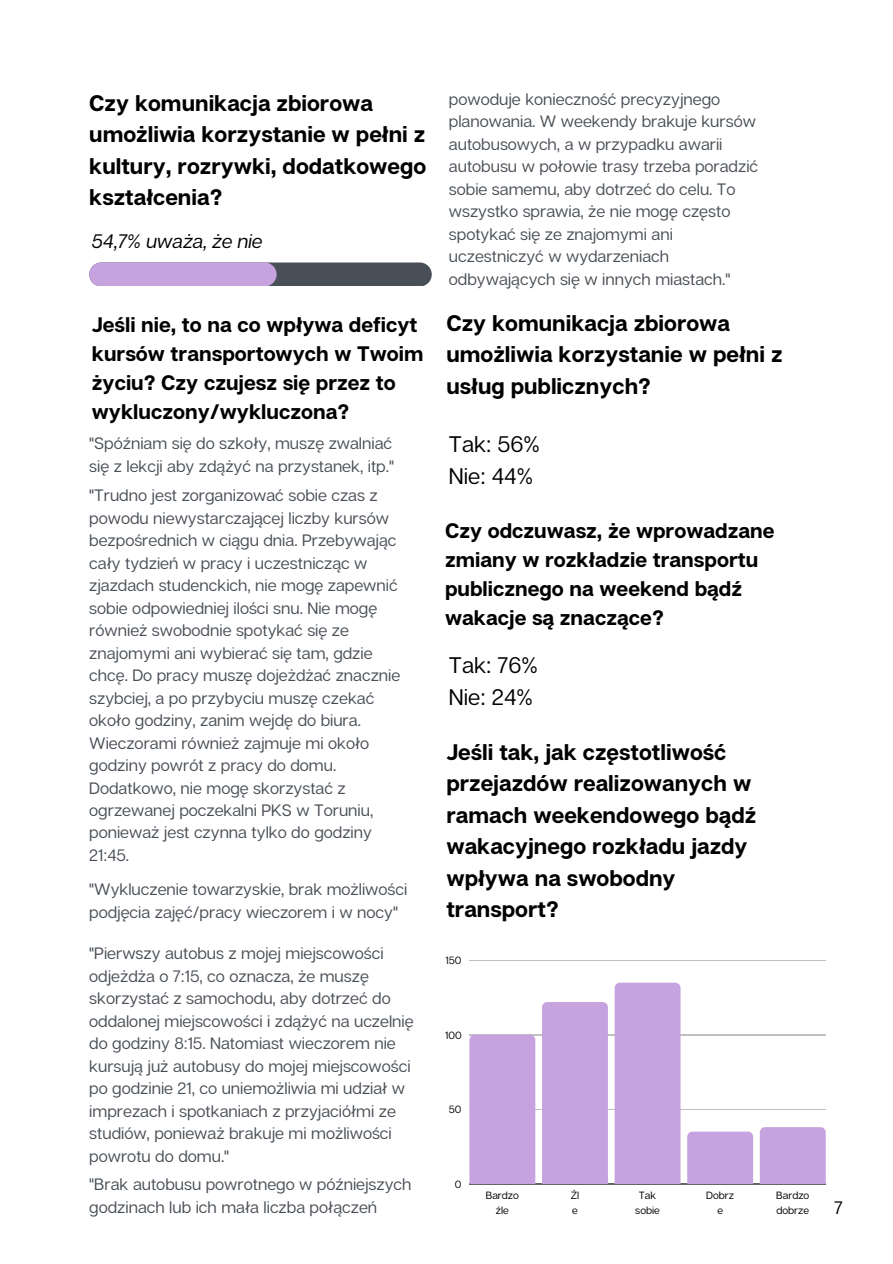
<style>
.page{position:relative;width:893px;height:1264px;background:#fff}
.page>*{position:absolute;margin:0;border:0;box-sizing:border-box;transform-origin:0 0}
.t1{font:700 22.5px/31.5px "Articulat CF";color:#000}
.t2{font:22.5px "Articulat CF";color:#000}
.t3{font:700 21px/29.2px "Articulat CF";color:#000}
.t4{font:italic 19.5px "Articulat CF";color:#000}
.t5{font:18px "Articulat CF";color:#000}
.t6{font:16.5px/22.5px "Articulat CF";color:#494f56}
.t7{font:10.5px/14.5px "Articulat CF";color:#000;text-align:center}
</style>
<div class="page">
<hr style="left:469px;top:960px;width:356px;height:1px;background:#000">
<hr style="left:469px;top:1034px;width:356px;height:1px;background:#000">
<hr style="left:469px;top:1109px;width:356px;height:1px;background:#000">
<hr style="left:469px;top:1183px;width:356px;height:1px;background:#000">
<div style="left:469px;top:1034px;width:66px;height:149px;background:#c6a2de"></div>
<div style="left:542px;top:1002px;width:66px;height:181px;background:#c6a2de"></div>
<div style="left:614px;top:982px;width:66px;height:201px;background:#c6a2de"></div>
<svg style="left:687px;top:1131px;width:66px;height:5px"></svg>
<svg style="left:760px;top:1127px;width:65px;height:5px"></svg>
<div style="left:89px;top:262px;width:343px;height:24px;background:#494f56;border-radius:12px"></div>
<div style="left:89px;top:262px;width:187px;height:24px;background:#c6a2de;border-radius:12px"></div>
<p class="t1" style="left:89px;top:86px;width:338px">Czy komunikacja zbiorowa umożliwia korzystanie w pełni z kultury, rozrywki, dodatkowego kształcenia?</p>
<p class="t4" style="left:92px;top:229px;width:172px">54,7% uważa, że nie</p>
<p class="t6" style="left:449px;top:87px;width:311px">powoduje konieczność precyzyjnego planowania. W weekendy brakuje kursów autobusowych, a w przypadku awarii autobusu w połowie trasy trzeba poradzić sobie samemu, aby dotrzeć do celu. To wszystko sprawia, że nie mogę często spotykać się ze znajomymi ani uczestniczyć w wydarzeniach odbywających się w innych miastach."</p>
<p class="t3" style="left:92px;top:309px;width:333px">Jeśli nie, to na co wpływa deficyt kursów transportowych w Twoim życiu? Czy czujesz się przez to wykluczony/wykluczona?</p>
<p class="t1" style="left:446px;top:306px;width:337px">Czy komunikacja zbiorowa umożliwia korzystanie w pełni z usług publicznych?</p>
<p class="t6" style="left:89px;top:432px;width:306px">"Spóźniam się do szkoły, muszę zwalniać się z lekcji aby zdążyć na przystanek, itp."</p>
<p class="t6" style="left:89px;top:483px;width:312px">"Trudno jest zorganizować sobie czas z powodu niewystarczającej liczby kursów bezpośrednich w ciągu dnia. Przebywając cały tydzień w pracy i uczestnicząc w zjazdach studenckich, nie mogę zapewnić sobie odpowiedniej ilości snu. Nie mogę również swobodnie spotykać się ze znajomymi ani wybierać się tam, gdzie chcę. Do pracy muszę dojeżdżać znacznie szybciej, a po przybyciu muszę czekać około godziny, zanim wejdę do biura.<br>Wieczorami również zajmuje mi około godziny powrót z pracy do domu.<br>Dodatkowo, nie mogę skorzystać z ogrzewanej poczekalni PKS w Toruniu, ponieważ jest czynna tylko do godziny 21:45.</p>
<p class="t6" style="left:89px;top:877px;width:319px">"Wykluczenie towarzyskie, brak możliwości podjęcia zajęć/pracy wieczorem i w nocy"</p>
<p class="t6" style="left:89px;top:941px;width:326px">"Pierwszy autobus z mojej miejscowości odjeżdża o 7:15, co oznacza, że muszę skorzystać z samochodu, aby dotrzeć do oddalonej miejscowości i zdążyć na uczelnię do godziny 8:15. Natomiast wieczorem nie kursują już autobusy do mojej miejscowości po godzinie 21, co uniemożliwia mi udział w imprezach i spotkaniach z przyjaciółmi ze studiów, ponieważ brakuje mi możliwości powrotu do domu."</p>
<p class="t6" style="left:89px;top:1172px;width:324px">"Brak autobusu powrotnego w późniejszych godzinach lub ich mała liczba połączeń</p>
<p class="t2" style="left:449px;top:430px;width:92px">Tak: 56%</p>
<p class="t2" style="left:449px;top:461px;width:86px">Nie: 44%</p>
<p class="t3" style="left:445px;top:515px;width:331px">Czy odczuwasz, że wprowadzane zmiany w rozkładzie transportu publicznego na weekend bądź wakacje są znaczące?</p>
<p class="t2" style="left:449px;top:651px;width:90px">Tak: 76%</p>
<p class="t2" style="left:449px;top:682px;width:85px">Nie: 24%</p>
<p class="t1" style="left:446px;top:735px;width:311px">Jeśli tak, jak częstotliwość przejazdów realizowanych w ramach weekendowego bądź wakacyjnego rozkładu jazdy wpływa na swobodny transport?</p>
<p class="t7" style="left:445px;top:953px;width:17px">150</p>
<p class="t7" style="left:445px;top:1027px;width:18px">100</p>
<p class="t7" style="left:449px;top:1101px;width:14px">50</p>
<p class="t7" style="left:455px;top:1176px;width:8px">0</p>
<p class="t7" style="left:485px;top:1187px;width:35px">Bardzo źle</p>
<p class="t7" style="left:570px;top:1187px;width:10px;text-align:left">Źl e</p>
<p class="t7" style="left:635px;top:1187px;width:26px">Tak sobie</p>
<p class="t7" style="left:706px;top:1187px;width:29px">Dobrz e</p>
<p class="t7" style="left:776px;top:1187px;width:35px;text-align:left">Bardzo dobrze</p>
<p class="t5" style="left:833px;top:1196px;width:10px">7</p>
</div>
